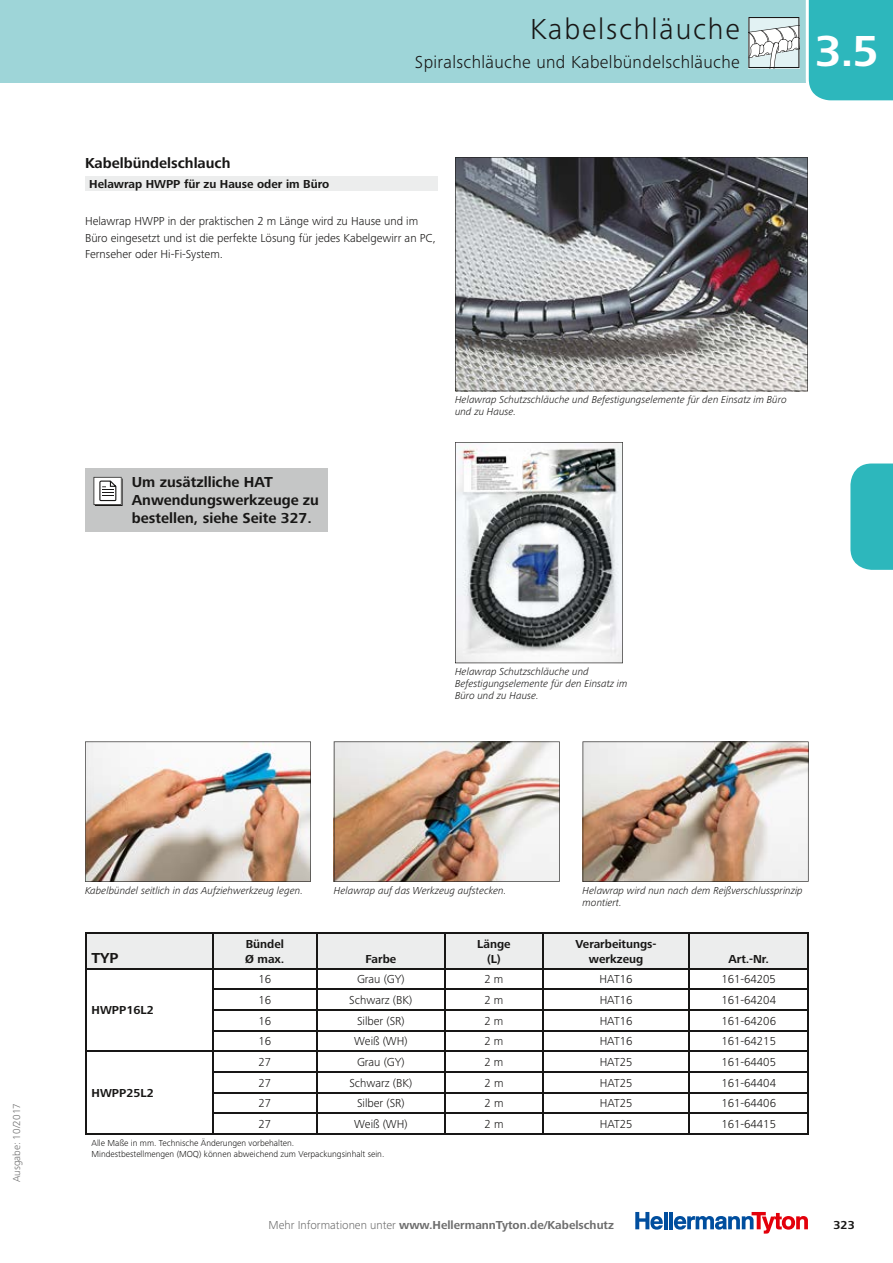
<style>
.page{position:relative;width:893px;height:1263px;background:#fff}
.page>*{position:absolute;margin:0;border:0;box-sizing:border-box;transform-origin:0 0}
.t1{font:700 45px "Frutiger Next LTW1 G";color:#fff}
.t2{font:300 30px "Frutiger Next LTW1 G";letter-spacing:.06em;color:#181716}
.t3{font:300 18px "Frutiger Next LTW1 G";letter-spacing:.02em;color:#181716}
.t4{font:700 15px/18px "Frutiger Next LTW1 G";color:#181716}
.t5{font:300 12px/16.5px "Frutiger Next LTW1 G";color:#181716}
.t6{font:700 12px/15px "Frutiger Next LTW1 G";color:#181716;text-align:center}
.t7{font:700 12px "Frutiger Next LTW1 G";color:#6e6e6e}
.t8{font:italic 300 10.5px/12px "Frutiger Next LTW1 G";color:#181716}
.t9{font:300 10.5px "Frutiger Next LTW1 G";color:#6e6e6e}
.t10{font:300 9px/10.5px "Frutiger Next LTW1 G";color:#181716}
.s1{font-weight:300}
</style>
<div class="page">
<div style="left:0;top:0;width:808px;height:82px;background:#9ed5d8"></div>
<div style="left:806px;top:0;width:87px;height:101px;background:#2db7bc"></div>
<svg style="left:850px;top:463px;width:43px;height:107px;background:#38bbbf"></svg>
<hr style="left:664px;top:1212px;width:4px;height:17px;background:#004e9e">
<hr style="left:669px;top:1212px;width:4px;height:17px;background:#004e9e">
<svg style="left:635px;top:1212px;width:28px;height:17px"></svg>
<svg style="left:674px;top:1212px;width:134px;height:21px"></svg>
<svg style="left:748px;top:17px;width:51px;height:51px;background:#cfd6d6"></svg>
<svg style="left:455px;top:442px;width:168px;height:221px"></svg>
<svg style="left:455px;top:157px;width:353px;height:234px;background:#7e7d80"></svg>
<img style="left:583px;top:741px;width:225px;height:141px">
<img style="left:334px;top:741px;width:226px;height:141px">
<img style="left:85px;top:741px;width:226px;height:141px">
<div style="left:85px;top:177px;width:353px;height:14px;background:#eceded"></div>
<hr style="left:85px;top:932px;width:128px;height:1px;background:#181716">
<hr style="left:213px;top:932px;width:104px;height:1px;background:#181716">
<hr style="left:317px;top:932px;width:128px;height:1px;background:#181716">
<hr style="left:445px;top:932px;width:98px;height:1px;background:#181716">
<hr style="left:543px;top:932px;width:146px;height:1px;background:#181716">
<hr style="left:689px;top:932px;width:120px;height:1px;background:#181716">
<svg style="left:85px;top:933px;width:724px;height:200px"></svg>
<hr style="left:85px;top:1133px;width:128px;height:1px;background:#181716">
<hr style="left:213px;top:1133px;width:104px;height:1px;background:#181716">
<hr style="left:317px;top:1133px;width:128px;height:1px;background:#181716">
<hr style="left:445px;top:1133px;width:98px;height:1px;background:#181716">
<hr style="left:543px;top:1133px;width:146px;height:1px;background:#181716">
<hr style="left:689px;top:1133px;width:120px;height:1px;background:#181716">
<div style="left:85px;top:468px;width:242px;height:64px;background:#c5c6c6"></div>
<svg style="left:94px;top:477px;width:29px;height:29px"></svg>
<p class="t4" style="left:85px;top:155px;width:147px">Kabelbündelschlauch</p>
<p class="t6" style="left:89px;top:178px;width:241px">Helawrap HWPP für zu Hause oder im Büro</p>
<h2 class="t2" style="left:530px;top:14px;width:211px">Kabelschläuche</h2>
<h3 class="t3" style="left:415px;top:53px;width:326px">Spiralschläuche und Kabelbündelschläuche</h3>
<p class="t5" style="left:85px;top:214px;width:352px">Helawrap HWPP in der praktischen 2 m Länge wird zu Hause und im<br>Büro eingesetzt und ist die perfekte Lösung für jedes Kabelgewirr an PC,<br>Fernseher oder Hi-Fi-System.</p>
<h1 class="t1" style="left:815px;top:33px;width:65px">3.5</h1>
<p class="t4" style="left:132px;top:475px;width:189px">Um zusätzlliche HAT<br>Anwendungswerkzeuge zu bestellen, siehe Seite 327.</p>
<p class="t8" style="left:455px;top:394px;width:333px">Helawrap Schutzschläuche und Befestigungselemente für den Einsatz im Büro und zu Hause.</p>
<p class="t8" style="left:455px;top:666px;width:174px">Helawrap Schutzschläuche und<br>Befestigungselemente für den Einsatz im<br>Büro und zu Hause.</p>
<p class="t9" style="left:12px;top:1182px;width:80px;rotate:-90deg">Ausgabe: 10/2017</p>
<p class="t8" style="left:85px;top:885px;width:220px">Kabelbündel seitlich in das Aufziehwerkzeug legen.</p>
<p class="t8" style="left:334px;top:885px;width:174px">Helawrap auf das Werkzeug aufstecken.</p>
<p class="t8" style="left:583px;top:885px;width:222px">Helawrap wird nun nach dem Reißverschlussprinzip montiert.</p>
<p class="t4" style="left:92px;top:950px;width:29px">TYP</p>
<p class="t6" style="left:92px;top:1004px;width:64px">HWPP16L2</p>
<p class="t6" style="left:245px;top:937px;width:41px;text-align:left">Bündel<br>Ø max.</p>
<p class="t6" style="left:365px;top:952px;width:32px">Farbe</p>
<p class="t6" style="left:477px;top:937px;width:35px">Länge (L)</p>
<p class="t6" style="left:576px;top:937px;width:83px">Verarbeitungs&shy;werkzeug</p>
<p class="t6" style="left:728px;top:952px;width:42px">Art.-Nr.</p>
<p class="t5" style="left:258px;top:971px;width:14px">16</p>
<p class="t5" style="left:357px;top:971px;width:49px">Grau (GY)</p>
<p class="t5" style="left:484px;top:971px;width:21px">2 m</p>
<p class="t5" style="left:600px;top:971px;width:34px">HAT16</p>
<p class="t5" style="left:721px;top:971px;width:56px">161-64205</p>
<p class="t5" style="left:258px;top:992px;width:14px">16</p>
<p class="t5" style="left:349px;top:992px;width:65px">Schwarz (BK)</p>
<p class="t5" style="left:484px;top:992px;width:21px">2 m</p>
<p class="t5" style="left:600px;top:992px;width:34px">HAT16</p>
<p class="t5" style="left:721px;top:992px;width:56px">161-64204</p>
<p class="t5" style="left:258px;top:1013px;width:14px">16</p>
<p class="t5" style="left:357px;top:1013px;width:49px">Silber (SR)</p>
<p class="t5" style="left:484px;top:1013px;width:21px">2 m</p>
<p class="t5" style="left:600px;top:1013px;width:34px">HAT16</p>
<p class="t5" style="left:721px;top:1013px;width:56px">161-64206</p>
<p class="t5" style="left:258px;top:1033px;width:14px">16</p>
<p class="t5" style="left:354px;top:1033px;width:55px">Weiß (WH)</p>
<p class="t5" style="left:484px;top:1033px;width:21px">2 m</p>
<p class="t5" style="left:600px;top:1033px;width:34px">HAT16</p>
<p class="t5" style="left:721px;top:1033px;width:56px">161-64215</p>
<p class="t5" style="left:258px;top:1054px;width:14px">27</p>
<p class="t5" style="left:357px;top:1054px;width:49px">Grau (GY)</p>
<p class="t5" style="left:484px;top:1054px;width:21px">2 m</p>
<p class="t5" style="left:600px;top:1054px;width:34px">HAT25</p>
<p class="t5" style="left:721px;top:1054px;width:56px">161-64405</p>
<p class="t5" style="left:258px;top:1075px;width:14px">27</p>
<p class="t5" style="left:349px;top:1075px;width:65px">Schwarz (BK)</p>
<p class="t5" style="left:484px;top:1075px;width:21px">2 m</p>
<p class="t5" style="left:600px;top:1075px;width:34px">HAT25</p>
<p class="t5" style="left:721px;top:1075px;width:56px">161-64404</p>
<p class="t5" style="left:258px;top:1095px;width:14px">27</p>
<p class="t5" style="left:357px;top:1095px;width:49px">Silber (SR)</p>
<p class="t5" style="left:484px;top:1095px;width:21px">2 m</p>
<p class="t5" style="left:600px;top:1095px;width:34px">HAT25</p>
<p class="t5" style="left:721px;top:1095px;width:56px">161-64406</p>
<p class="t5" style="left:258px;top:1116px;width:14px">27</p>
<p class="t5" style="left:354px;top:1116px;width:55px">Weiß (WH)</p>
<p class="t5" style="left:484px;top:1116px;width:21px">2 m</p>
<p class="t5" style="left:600px;top:1116px;width:34px">HAT25</p>
<p class="t5" style="left:721px;top:1116px;width:56px">161-64415</p>
<p class="t10" style="left:92px;top:1138px;width:294px">Alle Maße in mm. Technische Änderungen vorbehalten.<br>Mindestbestellmengen (MOQ) können abweichend zum Verpackungsinhalt sein.</p>
<p class="t6" style="left:92px;top:1086px;width:64px">HWPP25L2</p>
<p class="t7" style="left:268px;top:1220px;width:347px"><span class="s1">Mehr Informationen unter</span> www.HellermannTyton.de/Kabelschutz</p>
<p class="t6" style="left:833px;top:1219px;width:23px">323</p>
</div>
